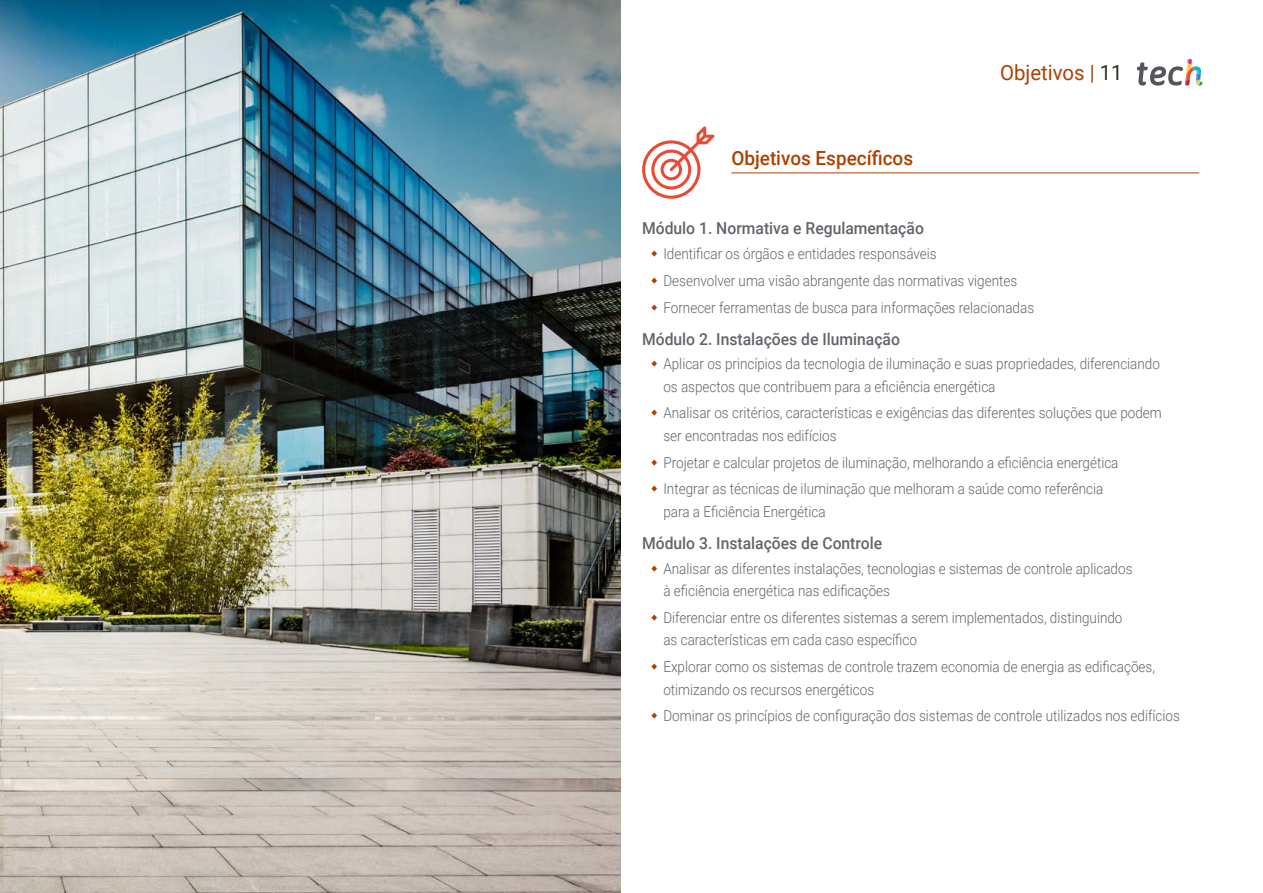
<style>
.page{position:relative;width:1263px;height:893px;background:#fff}
.page>*{position:absolute;margin:0;border:0;box-sizing:border-box;transform-origin:0 0}
.t1{font:21px "Roboto";color:#ae4000}
.t2{font:500 19.5px "Roboto";color:#ae4000}
.t3{font:500 16.5px "Roboto";color:#61646a;scale:.95 1}
.t4{font:300 15px/22.5px "Roboto";color:#61646a;scale:.9 1}
.s1{color:#312e20}
</style>
<div class="page">
<img style="left:0;top:0;width:621px;height:893px">
<svg style="left:1137px;top:59px;width:65px;height:27px"></svg>
<hr style="left:731px;top:173px;width:468px;height:1px;background:#ae4000">
<svg style="left:642px;top:126px;width:72px;height:73px"></svg>
<h2 class="t2" style="left:731px;top:144px;width:183px">Objetivos Específicos</h2>
<h1 class="t1" style="left:1000px;top:57px;width:124px">Objetivos | <span class="s1">11</span></h1>
<p class="t3" style="left:642px;top:217px;width:298px">Módulo 1. Normativa e Regulamentação</p>
<p class="t4" style="left:663px;top:240px;width:413px;line-height:26.7px">Identificar os órgãos e entidades responsáveis<br>Desenvolver uma visão abrangente das normativas vigentes<br>Fornecer ferramentas de busca para informações relacionadas</p>
<p class="t3" style="left:642px;top:327px;width:273px">Módulo 2. Instalações de Iluminação</p>
<p class="t4" style="left:663px;top:352px;width:553px">Aplicar os princípios da tecnologia de iluminação e suas propriedades, diferenciando os aspectos que contribuem para a eficiência energética</p>
<p class="t4" style="left:663px;top:401px;width:555px">Analisar os critérios, características e exigências das diferentes soluções que podem ser encontradas nos edifícios</p>
<p class="t4" style="left:663px;top:448px;width:507px;line-height:26.7px">Projetar e calcular projetos de iluminação, melhorando a eficiência energética<br>Integrar as técnicas de iluminação que melhoram a saúde como referência</p>
<p class="t4" style="left:663px;top:500px;width:182px">para a Eficiência Energética</p>
<p class="t3" style="left:642px;top:532px;width:254px">Módulo 3. Instalações de Controle</p>
<p class="t4" style="left:663px;top:556px;width:523px">Analisar as diferentes instalações, tecnologias e sistemas de controle aplicados à eficiência energética nas edificações</p>
<p class="t4" style="left:663px;top:606px;width:512px">Diferenciar entre os diferentes sistemas a serem implementados, distinguindo as características em cada caso específico</p>
<p class="t4" style="left:663px;top:655px;width:548px">Explorar como os sistemas de controle trazem economia de energia as edificações, otimizando os recursos energéticos</p>
<p class="t4" style="left:663px;top:704px;width:575px">Dominar os princípios de configuração dos sistemas de controle utilizados nos edifícios</p>
</div>
